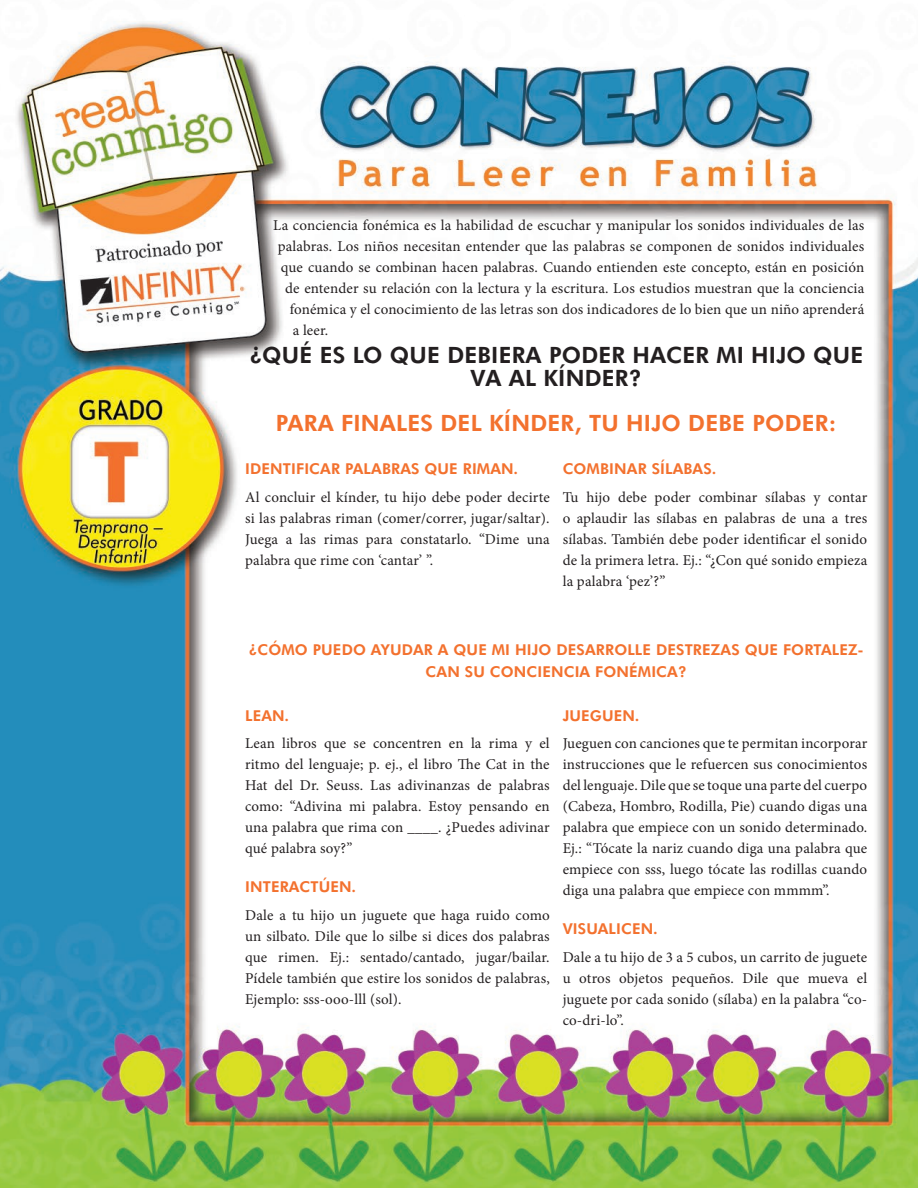
<style>
.page{position:relative;width:918px;height:1188px;background:#fff}
.page>*{position:absolute;margin:0;border:0;box-sizing:border-box;transform-origin:0 0}
.t1{font:800 22.5px/22.5px "Futura BT";letter-spacing:.01em;color:#231f20;text-align:center}
.t2{font:800 22.5px "Futura BT";letter-spacing:.01em;color:#f3712e}
.t3{font:15px/21px "Minion Pro";letter-spacing:.01em;color:#231f20;text-align:justify}
.t4{font:800 15px/22.5px "Futura BT";letter-spacing:.01em;color:#f3712e;text-align:center}
</style>
<div class="page">
<img style="left:0;top:21px;width:918px;height:1167px">
<p class="t3" style="left:273px;top:215px;width:593px">La conciencia fonémica es la habilidad de escuchar y manipular los sonidos individuales de las</p>
<p class="t3" style="left:278px;top:236px;width:588px">palabras. Los niños necesitan entender que las palabras se componen de sonidos individuales</p>
<p class="t3" style="left:281px;top:257px;width:585px">que cuando se combinan hacen palabras. Cuando entienden este concepto, están en posición</p>
<p class="t3" style="left:285px;top:278px;width:581px">de entender su relación con la lectura y la escritura. Los estudios muestran que la conciencia</p>
<p class="t3" style="left:290px;top:299px;width:576px">fonémica y el conocimiento de las letras son dos indicadores de lo bien que un niño aprenderá</p>
<p class="t3" style="left:293px;top:320px;width:37px">a leer.</p>
<h1 class="t1" style="left:249px;top:344px;width:616px">¿QUÉ ES LO QUE DEBIERA PODER HACER MI HIJO QUE<br>VA AL KÍNDER?</h1>
<h1 class="t2" style="left:276px;top:409px;width:562px">PARA FINALES DEL KÍNDER, TU HIJO DEBE PODER:</h1>
<p class="t4" style="left:245px;top:458px;width:274px">IDENTIFICAR PALABRAS QUE RIMAN.</p>
<p class="t3" style="left:245px;top:487px;width:306px">Al concluir el kínder, tu hijo debe poder decirte si las palabras riman (comer/correr, jugar/saltar).<br>Juega a las rimas para constatarlo. “Dime una palabra que rime con ‘cantar’ ”.</p>
<p class="t4" style="left:563px;top:458px;width:155px">COMBINAR SÍLABAS.</p>
<p class="t3" style="left:563px;top:487px;width:306px">Tu hijo debe poder combinar sílabas y contar o aplaudir las sílabas en palabras de una a tres sílabas. También debe poder identificar el sonido de la primera letra. Ej.: “¿Con qué sonido empieza la palabra ‘pez’?”</p>
<p class="t4" style="left:249px;top:638px;width:617px">¿CÓMO PUEDO AYUDAR A QUE MI HIJO DESARROLLE DESTREZAS QUE FORTALEZ-<br>CAN SU CONCIENCIA FONÉMICA?</p>
<p class="t4" style="left:245px;top:704px;width:45px">LEAN.</p>
<p class="t3" style="left:245px;top:733px;width:306px">Lean libros que se concentren en la rima y el ritmo del lenguaje; p. ej., el libro The Cat in the Hat del Dr. Seuss. Las adivinanzas de palabras como: “Adivina mi palabra. Estoy pensando en una palabra que rima con ____. ¿Puedes adivinar qué palabra soy?”</p>
<p class="t4" style="left:245px;top:876px;width:112px">INTERACTÚEN.</p>
<p class="t3" style="left:245px;top:905px;width:306px">Dale a tu hijo un juguete que haga ruido como un silbato. Dile que lo silbe si dices dos palabras que rimen. Ej.: sentado/cantado, jugar/bailar.<br>Pídele también que estire los sonidos de palabras, Ejemplo: sss-ooo-lll (sol).</p>
<p class="t4" style="left:563px;top:704px;width:78px">JUEGUEN.</p>
<p class="t3" style="left:563px;top:733px;width:306px">Jueguen con canciones que te permitan incorporar instrucciones que le refuercen sus conocimientos del lenguaje. Dile que se toque una parte del cuerpo (Cabeza, Hombro, Rodilla, Pie) cuando digas una palabra que empiece con un sonido determinado.<br>Ej.: “Tócate la nariz cuando diga una palabra que empiece con sss, luego tócate las rodillas cuando diga una palabra que empiece con mmmm”.</p>
<p class="t4" style="left:563px;top:918px;width:96px">VISUALICEN.</p>
<p class="t3" style="left:563px;top:947px;width:306px">Dale a tu hijo de 3 a 5 cubos, un carrito de juguete u otros objetos pequeños. Dile que mueva el juguete por cada sonido (sílaba) en la palabra “co&shy;co-dri-lo”.</p>
</div>
